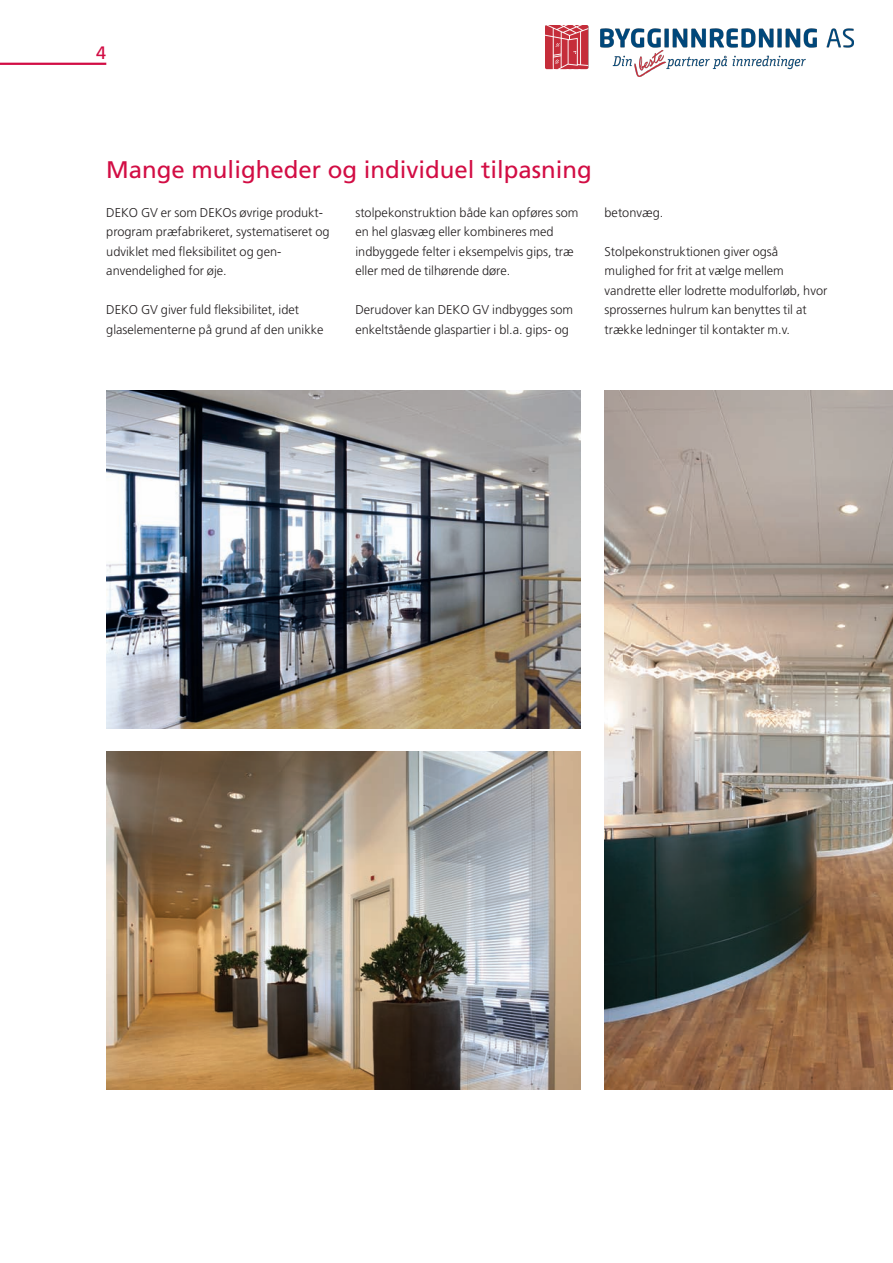
<style>
.page{position:relative;width:893px;height:1263px;background:#fff}
.page>*{position:absolute;margin:0;border:0;box-sizing:border-box;transform-origin:0 0}
.t1{font:24px "Frutiger";color:#d20d44}
.t2{font:18px "Frutiger";color:#d20d44}
.t3{font:300 12.75px/19.5px "Frutiger";color:#231f20}
</style>
<div class="page">
<hr style="left:0;top:63px;width:106px;height:2px;background:#d20d44">
<img style="left:106px;top:752px;width:474px;height:338px">
<img style="left:106px;top:390px;width:474px;height:338px">
<img style="left:604px;top:390px;width:289px;height:700px">
<img style="left:546px;top:26px;width:308px;height:51px">
<p class="t2" style="left:96px;top:42px;width:12px">4</p>
<p class="t1" style="left:106px;top:155px;width:487px">Mange muligheder og individuel tilpasning</p>
<p class="t3" style="left:106px;top:203px;width:225px">DEKO GV er som DEKOs øvrige produkt&shy;program præfabrikeret, systematiseret og udviklet med fleksibilitet og gen&shy;anvendelighed for øje.</p>
<p class="t3" style="left:106px;top:300px;width:219px">DEKO GV giver fuld fleksibilitet, idet glaselementerne på grund af den unikke</p>
<p class="t3" style="left:355px;top:203px;width:225px">stolpekonstruktion både kan opføres som en hel glasvæg eller kombineres med indbyggede felter i eksempelvis gips, træ eller med de tilhørende døre.</p>
<p class="t3" style="left:355px;top:300px;width:219px">Derudover kan DEKO GV indbygges som enkeltstående glaspartier i bl.a. gips- og</p>
<p class="t3" style="left:604px;top:203px;width:60px">betonvæg.</p>
<p class="t3" style="left:604px;top:242px;width:224px">Stolpekonstruktionen giver også mulighed for frit at vælge mellem vandrette eller lodrette modulforløb, hvor sprossernes hulrum kan benyttes til at trække ledninger til kontakter m.v.</p>
</div>
